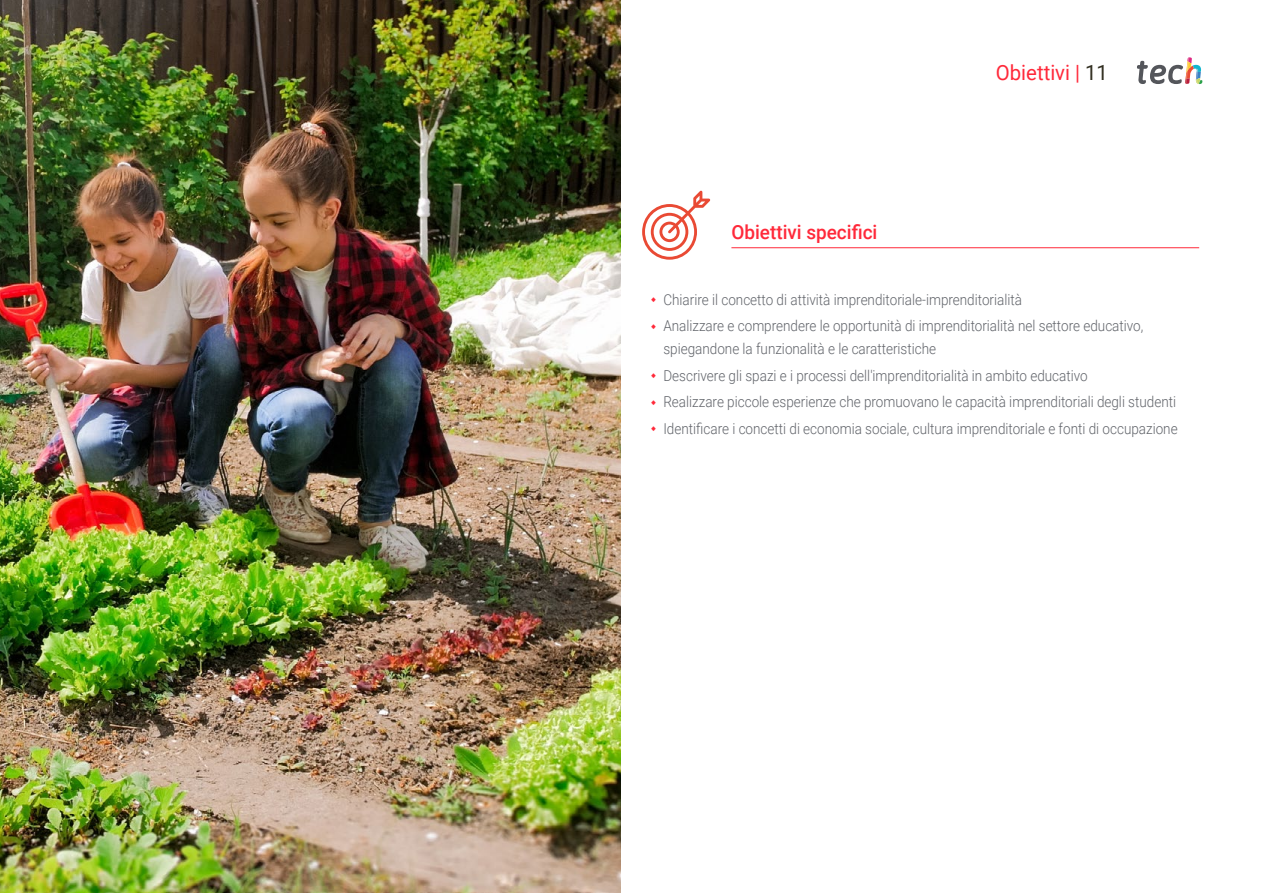
<style>
.page{position:relative;width:1263px;height:893px;background:#fff}
.page>*{position:absolute;margin:0;border:0;box-sizing:border-box;transform-origin:0 0}
.t1{font:21px "Roboto";color:#ff293a}
.t2{font:500 19.5px "Roboto";color:#ff293a}
.t3{font:300 15px/26.7px "Roboto";color:#61646a;scale:.9 1}
.s1{color:#312e20}
.s2{color:#fff}
</style>
<div class="page">
<hr style="left:731px;top:247px;width:468px;height:1px;background:#ff293a">
<svg style="left:642px;top:191px;width:68px;height:69px"></svg>
<svg style="left:1137px;top:57px;width:65px;height:27px"></svg>
<img style="left:0;top:0;width:621px;height:893px">
<h2 class="t2" style="left:731px;top:219px;width:147px">Obiettivi specifici</h2>
<h1 class="t1" style="left:996px;top:57px;width:125px">Obiettivi | <span class="s1">11</span><span class="s2">1</span></h1>
<p class="t3" style="left:663px;top:285px;width:535px">Chiarire il concetto di attività imprenditoriale-imprenditorialità<br>Analizzare e comprendere le opportunità di imprenditorialità nel settore educativo,</p>
<p class="t3" style="left:663px;top:335px;width:573px">spiegandone la funzionalità e le caratteristiche<br>Descrivere gli spazi e i processi dell'imprenditorialità in ambito educativo<br>Realizzare piccole esperienze che promuovano le capacità imprenditoriali degli studenti Identificare i concetti di economia sociale, cultura imprenditoriale e fonti di occupazione</p>
</div>
